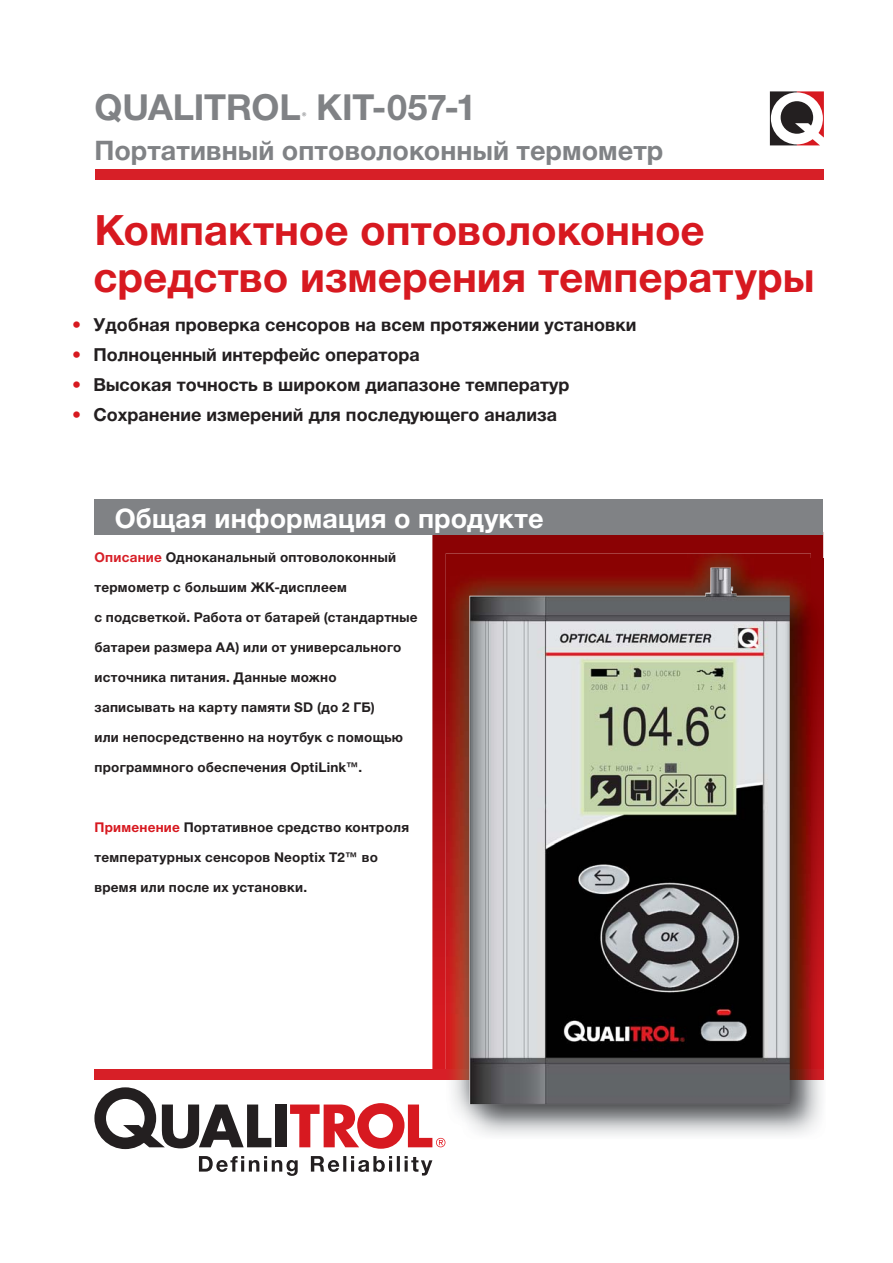
<style>
.page{position:relative;width:893px;height:1263px;background:#fff}
.page>*{position:absolute;margin:0;border:0;box-sizing:border-box;transform-origin:0 0}
.t1{font:700 42px/46.5px "Helvetica Neue LTCYR";color:#d71920}
.t2{font:700 36px "Helvetica Neue LTCYR";letter-spacing:-.01em;color:#808285}
.t3{font:700 27px "Helvetica Neue LTCYR";color:#808285}
.t4{font:700 27px "Helvetica Neue LTCYR";letter-spacing:.005em;color:#fff}
.t5{font:700 18px "Helvetica Neue LTCYR";color:#231f20}
.t6{font:700 13.5px "Helvetica Neue LTCYR";letter-spacing:.015em;color:#231f20}
.t7{font:700 10.5px "Helvetica Neue LTCYR";color:#808285}
.s1{color:#d71920}
.s2{color:#d71f27}
</style>
<div class="page">
<svg style="left:432px;top:534px;width:391px;height:535px;background:#9d1013"></svg>
<div style="left:94px;top:499px;width:729px;height:35px;background:#808285"></div>
<div style="left:94px;top:170px;width:729px;height:10px;background:#d71f27"></div>
<div style="left:94px;top:1069px;width:729px;height:11px;background:#d71f27"></div>
<div style="left:275px;top:1104px;width:11px;height:43px;background:#231f20"></div>
<svg style="left:290px;top:1103px;width:155px;height:46px"></svg>
<svg style="left:199px;top:1156px;width:233px;height:20px"></svg>
<svg style="left:94px;top:1087px;width:177px;height:62px"></svg>
<svg style="left:770px;top:91px;width:54px;height:54px"></svg>
<img style="left:472px;top:559px;width:352px;height:577px">
<img style="left:811px;top:559px;width:12px;height:510px">
<svg style="left:811px;top:1069px;width:12px;height:11px"></svg>
<img style="left:446px;top:553px;width:365px;height:572px">
<img style="left:469px;top:568px;width:321px;height:536px">
<h2 class="t2" style="left:94px;top:86px;width:383px">QUALITROL KIT-057-1</h2>
<p class="t7" style="left:302px;top:110px;width:6px">®</p>
<h3 class="t3" style="left:94px;top:135px;width:570px">Портативный оптоволоконный термометр</h3>
<h1 class="t1" style="left:93px;top:208px;width:722px">Компактное оптоволоконное средство измерения температуры</h1>
<h3 class="t5" style="left:72px;top:314px;width:566px"><span class="s1">•</span> Удобная проверка сенсоров на всем протяжении установки</h3>
<h3 class="t5" style="left:72px;top:344px;width:349px"><span class="s1">•</span> Полноценный интерфейс оператора</h3>
<h3 class="t5" style="left:72px;top:374px;width:499px"><span class="s1">•</span> Высокая точность в широком диапазоне температур</h3>
<h3 class="t5" style="left:72px;top:404px;width:487px"><span class="s1">•</span> Сохранение измерений для последующего анализа</h3>
<h3 class="t4" style="left:115px;top:502px;width:430px">Общая информация о продукте</h3>
<p class="t6" style="left:94px;top:549px;width:303px"><span class="s2">Описание</span> Одноканальный оптоволоконный</p>
<p class="t6" style="left:94px;top:579px;width:254px">термометр с большим ЖК-дисплеем</p>
<p class="t6" style="left:94px;top:609px;width:325px">с подсветкой. Работа от батарей (стандартные</p>
<p class="t6" style="left:94px;top:639px;width:309px">батареи размера AA) или от универсального</p>
<p class="t6" style="left:94px;top:669px;width:244px">источника питания. Данные можно</p>
<p class="t6" style="left:94px;top:699px;width:282px">записывать на карту памяти SD (до 2 ГБ)</p>
<p class="t6" style="left:94px;top:729px;width:310px">или непосредственно на ноутбук с помощью</p>
<p class="t6" style="left:94px;top:759px;width:269px">программного обеспечения OptiLink™.</p>
<p class="t6" style="left:94px;top:819px;width:316px"><span class="s1">Применение</span> Портативное средство контроля</p>
<p class="t6" style="left:95px;top:849px;width:285px">температурных сенсоров Neoptix T2™ во</p>
<p class="t6" style="left:95px;top:879px;width:214px">время или после их установки.</p>
</div>
